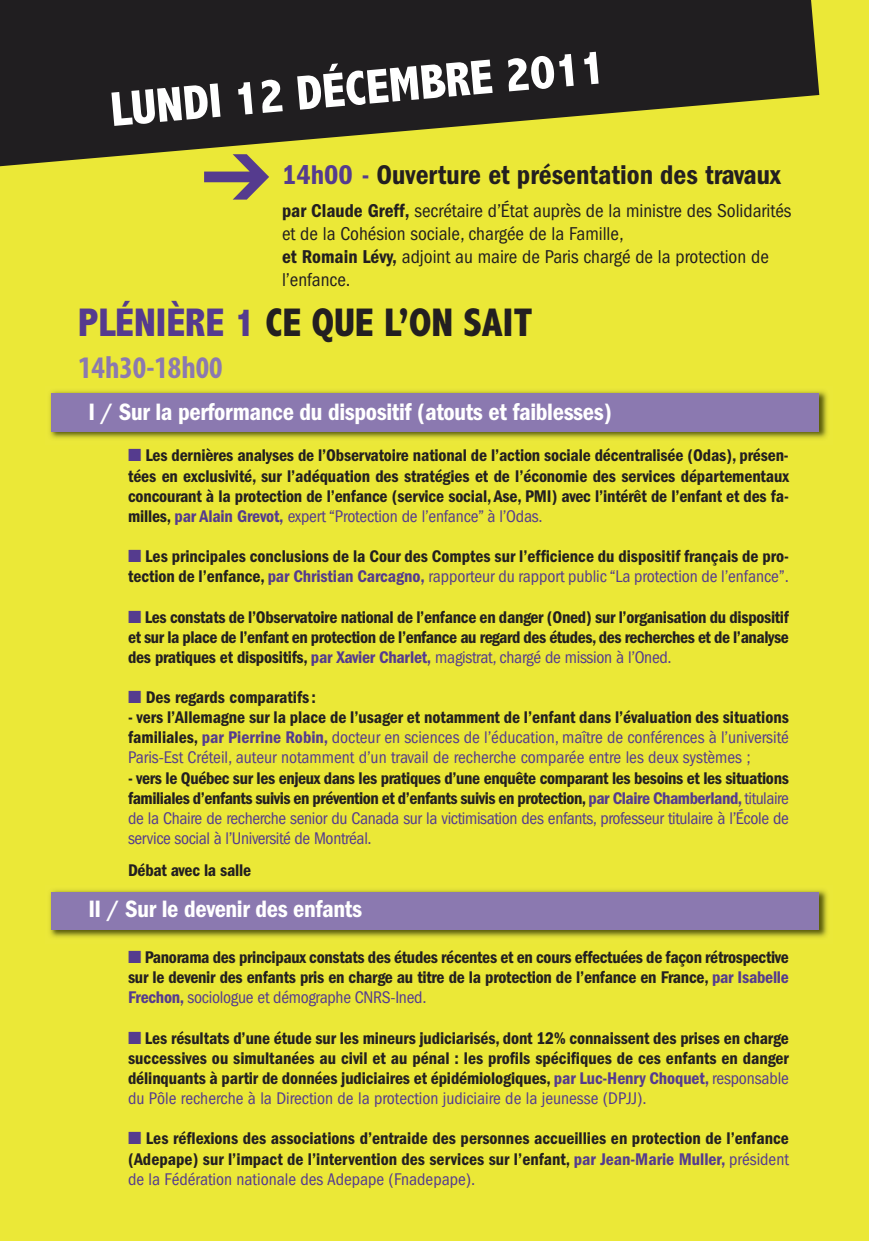
<style>
.page{position:relative;width:869px;height:1241px;background:#fff}
.page>*{position:absolute;margin:0;border:0;box-sizing:border-box;transform-origin:0 0}
.t1{font:800 condensed 49px "Abadi";color:#fff}
.t2{font:800 condensed 40.25px "Abadi";color:#231f20}
.t3{font:700 condensed 31.5px "Myriad Pro";color:#8b79b0}
.t4{font:600 condensed 28px "Franklin Gothic";color:#231f20}
.t5{font:600 condensed 24.5px "Franklin Gothic";letter-spacing:-.015em;color:#fff}
.t6{font:condensed 19.25px/22.8px "Franklin Gothic";color:#231f20}
.t7{font:600 condensed 17.5px/20.1px "Franklin Gothic";letter-spacing:-.01em;color:#231f20;text-align:justify}
.t8{font:condensed 17.5px/20.1px "Franklin Gothic";color:#553b8e;text-align:justify}
.s1{color:#553b8e}
.s2{font-weight:600}
.s3{font-weight:400;color:#553b8e}
.s4{font-weight:600;color:#231f20}
</style>
<div class="page">
<div style="left:0;top:0;width:868px;height:1240px;background:#ebe837"></div>
<hr style="left:868px;top:0;width:1px;height:1240px;background:#ebe837">
<svg style="left:0;top:0;width:818px;height:167px;fill:#201e20"></svg>
<img style="left:50px;top:391px;width:778px;height:48px">
<div style="left:52px;top:393px;width:767px;height:38px;background:#8b79b0"></div>
<img style="left:50px;top:890px;width:778px;height:48px">
<div style="left:52px;top:892px;width:767px;height:38px;background:#8b79b0"></div>
<svg style="left:204px;top:154px;width:65px;height:13px"></svg>
<h1 class="t1" style="left:108px;top:81px;width:497px;rotate:-5deg">LUNDI 12 DÉCEMBRE 2011</h1>
<h3 class="t4" style="left:282px;top:165px;width:500px"><span class="s1">14h00 -</span> Ouverture et présentation des travaux</h3>
<p class="t6" style="left:282px;top:201px;width:510px"><span class="s2">par Claude Greff,</span> secrétaire d’État auprès de la ministre des Solidarités et de la Cohésion sociale, chargée de la Famille,<br><span class="s2">et Romain Lévy,</span> adjoint au maire de Paris chargé de la protection de l’enfance.</p>
<h2 class="t2" style="left:78px;top:298px;width:456px"><span class="s1">PLÉNIÈRE 1</span> CE QUE L’ON SAIT</h2>
<h3 class="t3" style="left:78px;top:356px;width:146px">14h30-18h00</h3>
<h3 class="t5" style="left:88px;top:404px;width:525px">I / Sur la performance du dispositif (atouts et faiblesses)</h3>
<p class="t7" style="left:128px;top:447px;width:662px"><span class="s1">■</span> Les dernières analyses de l’Observatoire national de l’action sociale décentralisée (Odas), présen&shy;tées en exclusivité, sur l’adéquation des stratégies et de l’économie des services départementaux concourant à la protection de l’enfance (service social, Ase, PMI) avec l’intérêt de l’enfant et des fa&shy;milles, <span class="s1">par Alain Grevot,</span> <span class="s3">expert “Protection de l’enfance” à l’Odas.</span></p>
<p class="t7" style="left:128px;top:547px;width:662px"><span class="s1">■</span> Les principales conclusions de la Cour des Comptes sur l’efficience du dispositif français de pro&shy;tection de l’enfance, <span class="s1">par Christian Carcagno,</span> <span class="s3">rapporteur du rapport public “La protection de l’enfance”.</span></p>
<p class="t7" style="left:128px;top:608px;width:662px"><span class="s1">■</span> Les constats de l’Observatoire national de l’enfance en danger (Oned) sur l’organisation du dispositif et sur la place de l’enfant en protection de l’enfance au regard des études, des recherches et de l’analyse des pratiques et dispositifs, <span class="s1">par Xavier Charlet,</span> <span class="s3">magistrat, chargé de mission à l’Oned.</span></p>
<p class="t7" style="left:128px;top:688px;width:189px"><span class="s1">■</span> Des regards comparatifs:</p>
<p class="t8" style="left:128px;top:708px;width:662px"><span class="s4">- vers l’Allemagne sur la place de l’usager et notamment de l’enfant dans l’évaluation des situations familiales,</span> <span class="s2">par Pierrine Robin,</span> docteur en sciences de l’éducation, maître de conférences à l’université Paris-Est Créteil, auteur notamment d’un travail de recherche comparée entre les deux systèmes ;</p>
<p class="t7" style="left:128px;top:769px;width:662px">- vers le Québec sur les enjeux dans les pratiques d’une enquête comparant les besoins et les situations familiales d’enfants suivis en prévention et d’enfants suivis en protection, <span class="s1">par Claire Chamberland,</span> <span class="s3">titulaire de la Chaire de recherche senior du Canada sur la victimisation des enfants, professeur titulaire à l’École de service social à l’Université de Montréal.</span></p>
<p class="t7" style="left:128px;top:861px;width:124px">Débat avec la salle</p>
<h3 class="t5" style="left:88px;top:900px;width:275px">II / Sur le devenir des enfants</h3>
<p class="t7" style="left:128px;top:948px;width:662px"><span class="s1">■</span> Panorama des principaux constats des études récentes et en cours effectuées de façon rétrospective sur le devenir des enfants pris en charge au titre de la protection de l’enfance en France, <span class="s1">par Isabelle Frechon,</span> <span class="s3">sociologue et démographe CNRS-Ined.</span></p>
<p class="t7" style="left:128px;top:1029px;width:662px"><span class="s1">■</span> Les résultats d’une étude sur les mineurs judiciarisés, dont 12% connaissent des prises en charge successives ou simultanées au civil et au pénal : les profils spécifiques de ces enfants en danger délinquants à partir de données judiciaires et épidémiologiques, <span class="s1">par Luc-Henry Choquet,</span> <span class="s3">responsable du Pôle recherche à la Direction de la protection judiciaire de la jeunesse (DPJJ).</span></p>
<p class="t7" style="left:128px;top:1129px;width:662px"><span class="s1">■</span> Les réflexions des associations d’entraide des personnes accueillies en protection de l’enfance (Adepape) sur l’impact de l’intervention des services sur l’enfant, <span class="s1">par Jean-Marie Muller,</span> <span class="s3">président de la Fédération nationale des Adepape (Fnadepape).</span></p>
</div>
